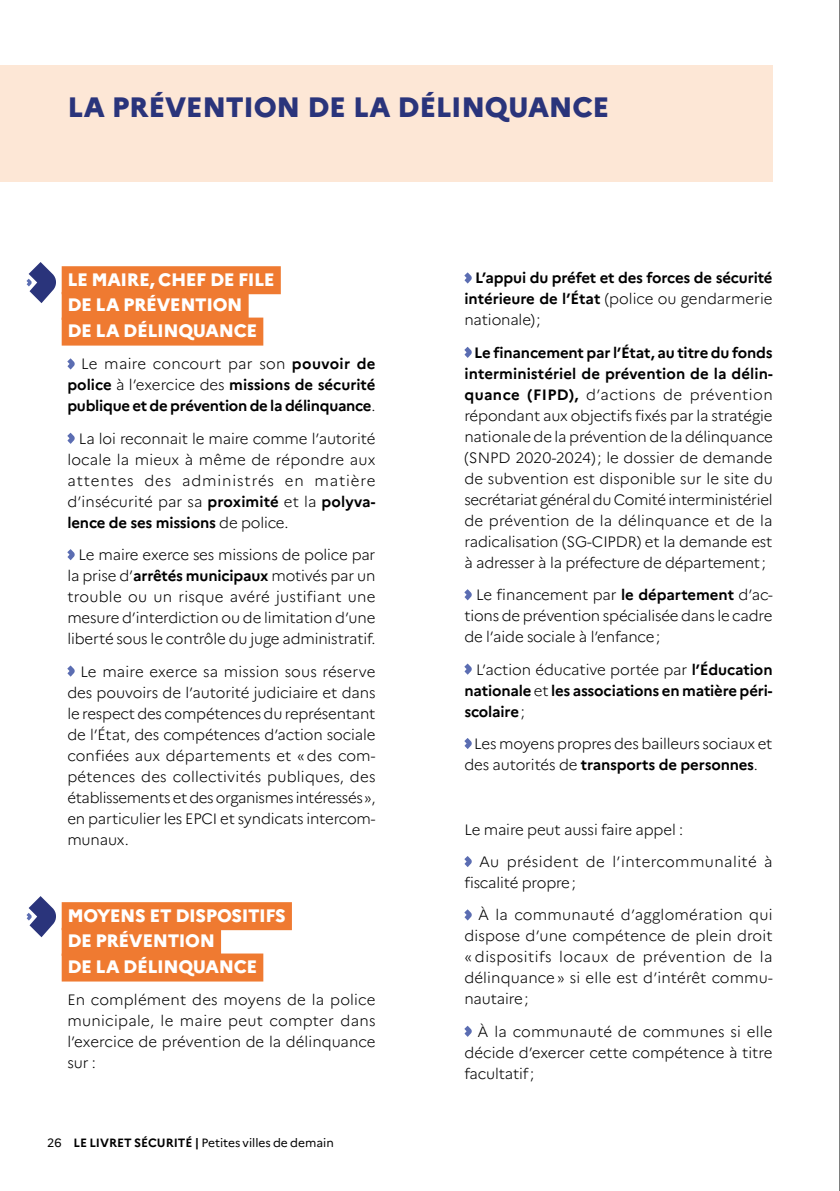
<style>
.page{position:relative;width:840px;height:1191px;background:#fff}
.page>*{position:absolute;margin:0;border:0;box-sizing:border-box;transform-origin:0 0}
.t1{font:800 28px "Marianne";letter-spacing:-.01em;color:#2a347b}
.t2{font:800 18px/25.6px "Marianne";letter-spacing:-.02em;color:#fff}
.t3{font:300 15px/21px "Marianne";letter-spacing:-.01em;color:#000;text-align:justify}
.t4{font:700 15px/21px "Marianne";letter-spacing:-.015em;color:#000;text-align:justify}
.t5{font:300 15px/32.4px "Marianne";letter-spacing:.02em;color:#000}
.t6{font:12px "Marianne";color:#000}
.s1{font-weight:300}
.s2{font-weight:700}
</style>
<div class="page">
<div style="left:62px;top:266px;width:219px;height:28px;background:#ef7a31"></div>
<div style="left:62px;top:292px;width:186px;height:28px;background:#ef7a31"></div>
<div style="left:62px;top:317px;width:201px;height:28px;background:#ef7a31"></div>
<div style="left:62px;top:902px;width:230px;height:28px;background:#ef7a31"></div>
<div style="left:62px;top:928px;width:159px;height:28px;background:#ef7a31"></div>
<div style="left:62px;top:953px;width:201px;height:28px;background:#ef7a31"></div>
<svg style="left:67px;top:358px;width:8px;height:11px"></svg>
<svg style="left:67px;top:433px;width:8px;height:11px"></svg>
<svg style="left:67px;top:549px;width:8px;height:11px"></svg>
<svg style="left:67px;top:665px;width:8px;height:11px"></svg>
<svg style="left:464px;top:272px;width:8px;height:11px"></svg>
<svg style="left:464px;top:347px;width:8px;height:11px"></svg>
<svg style="left:464px;top:589px;width:8px;height:11px"></svg>
<svg style="left:464px;top:663px;width:8px;height:11px"></svg>
<svg style="left:464px;top:738px;width:8px;height:11px"></svg>
<svg style="left:464px;top:856px;width:8px;height:11px"></svg>
<svg style="left:464px;top:909px;width:8px;height:11px"></svg>
<svg style="left:464px;top:1025px;width:8px;height:11px"></svg>
<svg style="left:27px;top:262px;width:29px;height:41px"></svg>
<svg style="left:27px;top:896px;width:29px;height:41px"></svg>
<div style="left:0;top:65px;width:772px;height:85px;background:#fde7d6"></div>
<div style="left:0;top:97px;width:772px;height:85px;background:#fde7d6"></div>
<hr style="left:839px;top:0;width:1px;height:1191px;background:#000">
<h1 class="t1" style="left:67px;top:90px;width:543px">LA PRÉVENTION DE LA DÉLINQUANCE</h1>
<p class="t2" style="left:67px;top:266px;width:209px">LE MAIRE, CHEF DE FILE<br>DE LA PRÉVENTION<br>DE LA DÉLINQUANCE</p>
<p class="t4" style="left:67px;top:353px;width:309px;text-indent:14px"><span class="s1">Le maire concourt par son</span> pouvoir de police <span class="s1">à l’exercice des</span> missions de sécurité publique et de prévention de la délinquance<span class="s1">.</span></p>
<p class="t3" style="left:67px;top:427px;width:309px;text-indent:11px">La loi reconnait le maire comme l’autorité locale la mieux à même de répondre aux attentes des administrés en matière d’insécurité par sa <span class="s2">proximité</span> et la <span class="s2">polyva&shy;lence de ses missions</span> de police.</p>
<p class="t3" style="left:67px;top:543px;width:309px;text-indent:11px">Le maire exerce ses missions de police par la prise d’<span class="s2">arrêtés municipaux</span> motivés par un trouble ou un risque avéré justifiant une mesure d’interdiction ou de limitation d’une liberté sous le contrôle du juge administratif.</p>
<p class="t3" style="left:67px;top:659px;width:309px;text-indent:13px">Le maire exerce sa mission sous réserve des pouvoirs de l’autorité judiciaire et dans le respect des compétences du représentant de l’État, des compétences d’action sociale confiées aux départements et « des com&shy;pétences des collectivités publiques, des établissements et des organismes intéressés », en particulier les EPCI et syndicats intercom&shy;munaux.</p>
<p class="t2" style="left:67px;top:902px;width:220px">MOYENS ET DISPOSITIFS<br>DE PRÉVENTION<br>DE LA DÉLINQUANCE</p>
<p class="t3" style="left:67px;top:988px;width:309px">En complément des moyens de la police municipale, le maire peut compter dans l’exercice de prévention de la délinquance sur :</p>
<p class="t6" style="left:47px;top:1135px;width:288px">26 <span class="s2">LE LIVRET SÉCURITÉ |</span> Petites villes de demain</p>
<p class="t4" style="left:464px;top:268px;width:309px;text-indent:11px">L’appui du préfet et des forces de sécurité intérieure de l’État <span class="s1">(police ou gendarmerie nationale) ;</span></p>
<p class="t3" style="left:464px;top:341px;width:310px;text-indent:10px"><span class="s2">Le financement par l’État, au titre du fonds interministériel de prévention de la délin&shy;quance (FIPD),</span> d’actions de prévention répondant aux objectifs fixés par la stratégie nationale de la prévention de la délinquance (SNPD 2020-2024) ; le dossier de demande de subvention est disponible sur le site du secrétariat général du Comité interministériel de prévention de la délinquance et de la radicalisation (SG-CIPDR) et la demande est à adresser à la préfecture de département ;</p>
<p class="t3" style="left:464px;top:583px;width:309px;text-indent:12px">Le financement par <span class="s2">le département</span> d’ac&shy;tions de prévention spécialisée dans le cadre de l’aide sociale à l’enfance ;</p>
<p class="t4" style="left:464px;top:659px;width:309px;text-indent:12px"><span class="s1">L’action éducative portée par</span> l’Éducation nationale <span class="s1">et</span> les associations en matière péri&shy;scolaire <span class="s1">;</span></p>
<p class="t3" style="left:464px;top:732px;width:309px;text-indent:10px">Les moyens propres des bailleurs sociaux et des autorités de <span class="s2">transports de personnes</span>.</p>
<p class="t3" style="left:479px;top:812px;width:295px;line-height:32.4px;text-indent:-15px">Le maire peut aussi faire appel :<br>Au président de l’intercommunalité à</p>
<p class="t5" style="left:478px;top:865px;width:296px;text-indent:-14px">fiscalité propre ;<br>À la communauté d’agglomération qui</p>
<p class="t3" style="left:464px;top:924px;width:309px">dispose d’une compétence de plein droit « dispositifs locaux de prévention de la délinquance » si elle est d’intérêt commu&shy;nautaire ;</p>
<p class="t3" style="left:464px;top:1019px;width:309px;text-indent:13px">À la communauté de communes si elle décide d’exercer cette compétence à titre facultatif ;</p>
</div>
